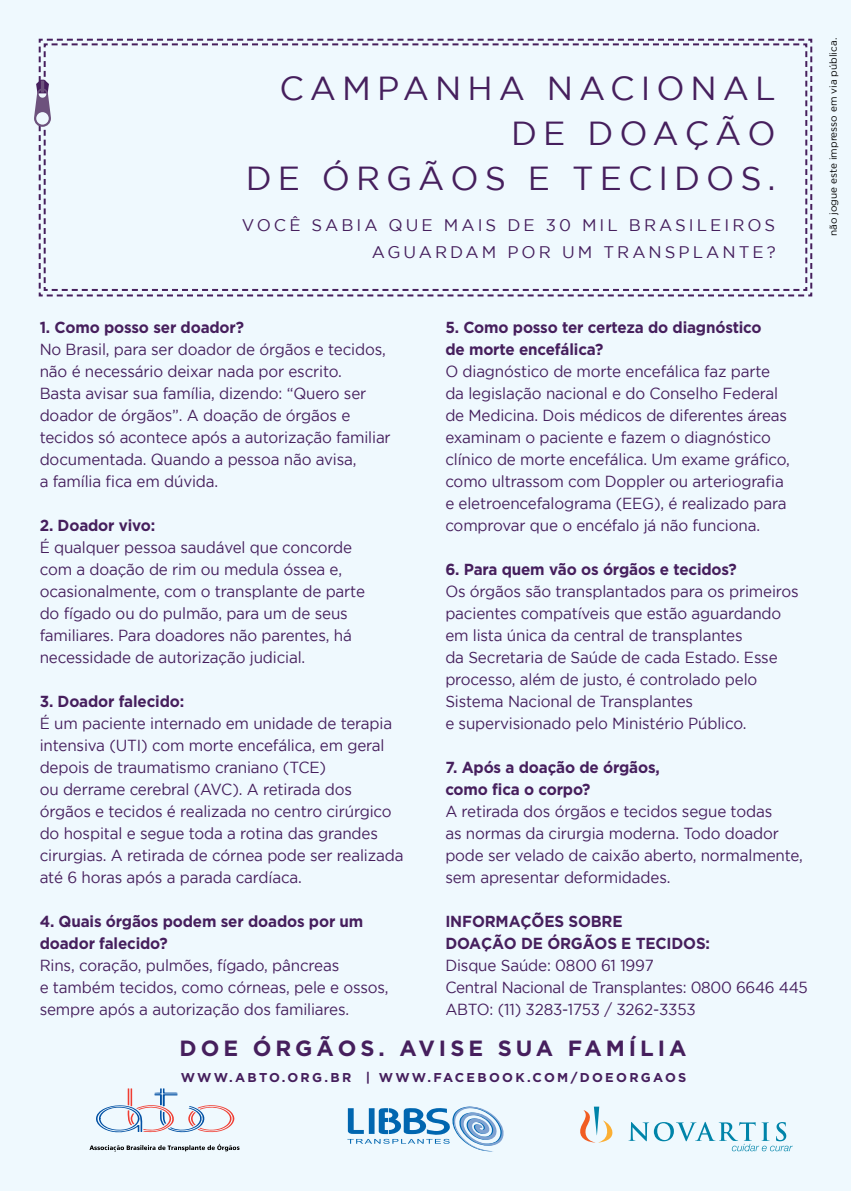
<style>
.page{position:relative;width:851px;height:1191px;background:#fff}
.page>*{position:absolute;margin:0;border:0;box-sizing:border-box;transform-origin:0 0}
.t1{font:33.2px/45.4px "Gotham";letter-spacing:.18em;color:#461f5d;text-align:right}
.t2{font:700 22px "Gotham";letter-spacing:.18em;color:#461f5d}
.t3{font:16.8px/26.8px "Gotham";letter-spacing:.18em;color:#461f5d;text-align:right}
.t4{font:16px/22px "Gotham";letter-spacing:-.01em;color:#461f5d;scale:.95 1}
.t5{font:700 16px/22px "Gotham";letter-spacing:-.01em;color:#461f5d;scale:.95 1}
.t6{font:700 12.8px "Gotham";letter-spacing:.17em;color:#461f5d}
.t7{font:10px "Gotham";color:#000}
</style>
<div class="page">
<div style="left:0;top:0;width:850px;height:1191px;background:#eff9fe"></div>
<svg style="left:34px;top:39px;width:778px;height:257px"></svg>
<svg style="left:96px;top:1088px;width:139px;height:45px"></svg>
<svg style="left:89px;top:1143px;width:150px;height:8px"></svg>
<svg style="left:347px;top:1106px;width:157px;height:45px"></svg>
<svg style="left:580px;top:1106px;width:33px;height:36px"></svg>
<svg style="left:628px;top:1121px;width:164px;height:30px"></svg>
<h1 class="t1" style="left:246px;top:65px;width:531px">CAMPANHA NACIONAL<br>DE DOAÇÃO<br>DE ÓRGÃOS E TECIDOS.</h1>
<p class="t3" style="left:242px;top:211px;width:535px">VOCÊ SABIA QUE MAIS DE 30 MIL BRASILEIROS<br>AGUARDAM POR UM TRANSPLANTE?</p>
<p class="t7" style="left:827px;top:236px;width:200px;rotate:-90deg">não jogue este impresso em via pública.</p>
<p class="t5" style="left:40px;top:315px;width:216px">1. Como posso ser doador?</p>
<p class="t4" style="left:40px;top:337px;width:371px">No Brasil, para ser doador de órgãos e tecidos, não é necessário deixar nada por escrito.<br>Basta avisar sua família, dizendo: “Quero ser doador de órgãos”. A doação de órgãos e tecidos só acontece após a autorização familiar documentada. Quando a pessoa não avisa,<br>a família fica em dúvida.</p>
<p class="t5" style="left:40px;top:513px;width:123px">2. Doador vivo:</p>
<p class="t4" style="left:40px;top:535px;width:344px">É qualquer pessoa saudável que concorde com a doação de rim ou medula óssea e, ocasionalmente, com o transplante de parte do fígado ou do pulmão, para um de seus familiares. Para doadores não parentes, há necessidade de autorização judicial.</p>
<p class="t5" style="left:40px;top:689px;width:154px">3. Doador falecido:</p>
<p class="t4" style="left:40px;top:711px;width:384px">É um paciente internado em unidade de terapia intensiva (UTI) com morte encefálica, em geral depois de traumatismo craniano (TCE)<br>ou derrame cerebral (AVC). A retirada dos órgãos e tecidos é realizada no centro cirúrgico do hospital e segue toda a rotina das grandes cirurgias. A retirada de córnea pode ser realizada até 6 horas após a parada cardíaca.</p>
<p class="t5" style="left:40px;top:909px;width:342px">4. Quais órgãos podem ser doados por um doador falecido?</p>
<p class="t4" style="left:40px;top:953px;width:368px">Rins, coração, pulmões, fígado, pâncreas<br>e também tecidos, como córneas, pele e ossos, sempre após a autorização dos familiares.</p>
<p class="t5" style="left:445px;top:315px;width:334px">5. Como posso ter certeza do diagnóstico de morte encefálica?</p>
<p class="t4" style="left:445px;top:359px;width:364px">O diagnóstico de morte encefálica faz parte da legislação nacional e do Conselho Federal de Medicina. Dois médicos de diferentes áreas examinam o paciente e fazem o diagnóstico clínico de morte encefálica. Um exame gráfico, como ultrassom com Doppler ou arteriografia e eletroencefalograma (EEG), é realizado para comprovar que o encéfalo já não funciona.</p>
<p class="t5" style="left:445px;top:557px;width:308px">6. Para quem vão os órgãos e tecidos?</p>
<p class="t4" style="left:445px;top:579px;width:373px">Os órgãos são transplantados para os primeiros pacientes compatíveis que estão aguardando em lista única da central de transplantes<br>da Secretaria de Saúde de cada Estado. Esse processo, além de justo, é controlado pelo Sistema Nacional de Transplantes<br>e supervisionado pelo Ministério Público.</p>
<p class="t5" style="left:445px;top:755px;width:227px">7. Após a doação de órgãos, como fica o corpo?</p>
<p class="t4" style="left:445px;top:799px;width:378px">A retirada dos órgãos e tecidos segue todas<br>as normas da cirurgia moderna. Todo doador pode ser velado de caixão aberto, normalmente, sem apresentar deformidades.</p>
<p class="t5" style="left:445px;top:909px;width:280px">INFORMAÇÕES SOBRE<br>DOAÇÃO DE ÓRGÃOS E TECIDOS:</p>
<p class="t4" style="left:445px;top:953px;width:383px">Disque Saúde: 0800 61 1997<br>Central Nacional de Transplantes: 0800 6646 445<br>ABTO: (11) 3283-1753 / 3262-3353</p>
<h2 class="t2" style="left:180px;top:1035px;width:20px">doe</h2>
<h2 class="t2" style="left:253px;top:1035px;width:21px">órgãos</h2>
<h2 class="t2" style="left:378px;top:1035px;width:76px">. avise</h2>
<h2 class="t2" style="left:497px;top:1035px;width:89px">sua fam</h2>
<h2 class="t2" style="left:628px;top:1035px;width:44px">ília</h2>
<p class="t6" style="left:181px;top:1070px;width:67px">www.abto</p>
<p class="t6" style="left:282px;top:1070px;width:18px">.org</p>
<p class="t6" style="left:324px;top:1070px;width:17px">.br</p>
<p class="t6" style="left:366px;top:1070px;width:80px">| www.faceboo</p>
<p class="t6" style="left:515px;top:1070px;width:30px">k.com</p>
<p class="t6" style="left:570px;top:1070px;width:22px">/doeorgaos</p>
</div>
